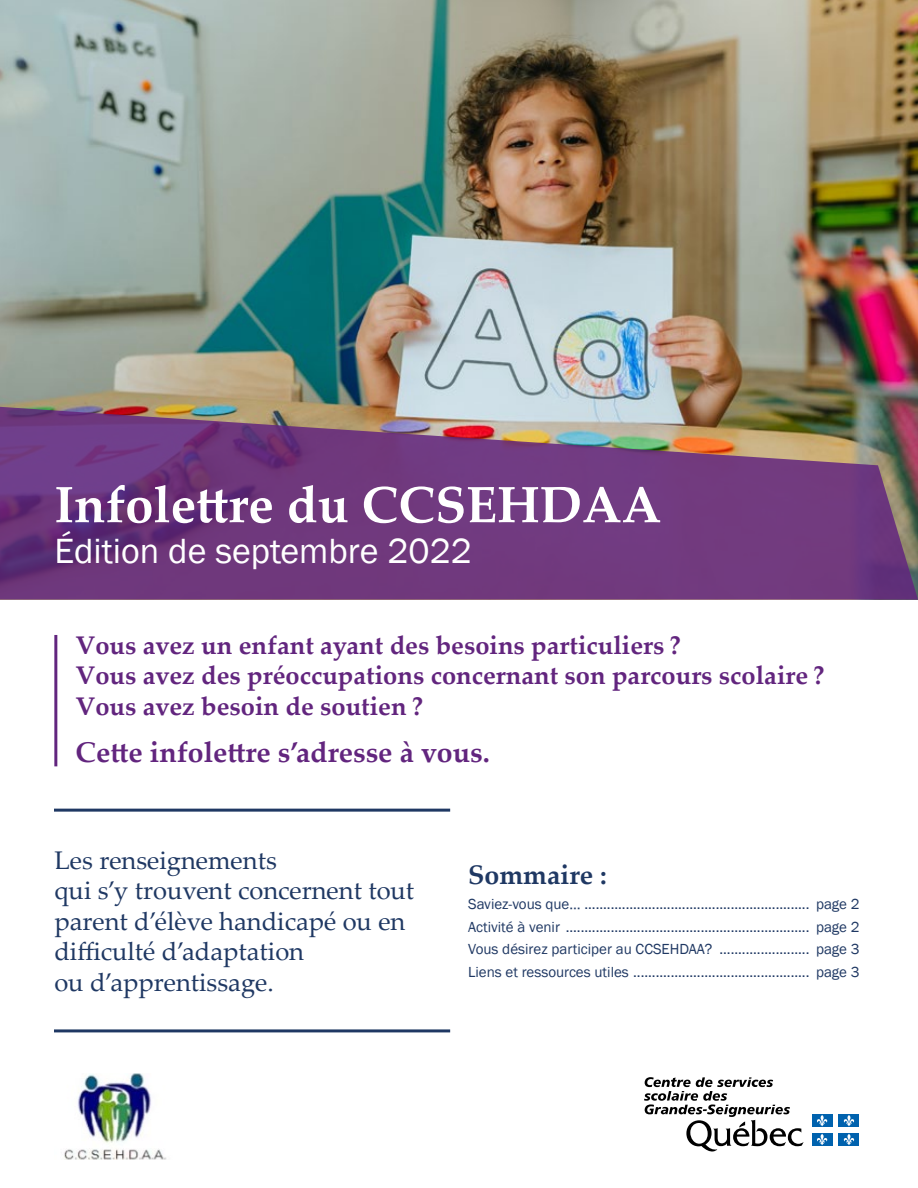
<style>
.page{position:relative;width:918px;height:1188px;background:#fff}
.page>*{position:absolute;margin:0;border:0;box-sizing:border-box;transform-origin:0 0}
.t1{font:700 51px "Palatino Linotype";color:#fff}
.t2{font:36px "Franklin Gothic";color:#fff}
.t3{font:700 28.5px "Palatino Linotype";color:#62257e}
.t4{font:700 26.85px "Palatino Linotype";color:#1f3863}
.t5{font:700 25.5px/30.6px "Palatino Linotype";color:#62257e}
.t6{font:25.5px/30.6px "Palatino Linotype";color:#1f3863}
.t7{font:15px/22.5px "Franklin Gothic";color:#1f3863;text-align:justify}
</style>
<div class="page">
<img style="left:0;top:0;width:918px;height:405px">
<hr style="left:54px;top:809px;width:396px;height:3px;background:#1f3863">
<hr style="left:54px;top:1029px;width:396px;height:3px;background:#1f3863">
<svg style="left:0;top:405px;width:918px;height:195px;background:#77487c"></svg>
<img style="left:64px;top:1073px;width:103px;height:87px">
<hr style="left:54px;top:635px;width:3px;height:131px;background:#62257e">
<svg style="left:644px;top:1077px;width:160px;height:75px"></svg>
<div style="left:812px;top:1114px;width:21px;height:13px;background:#0062ae"></div>
<svg style="left:817px;top:1115px;width:11px;height:11px"></svg>
<div style="left:839px;top:1114px;width:20px;height:13px;background:#0062ae"></div>
<svg style="left:843px;top:1115px;width:12px;height:11px"></svg>
<div style="left:812px;top:1133px;width:21px;height:13px;background:#0062ae"></div>
<svg style="left:817px;top:1134px;width:11px;height:11px"></svg>
<div style="left:839px;top:1133px;width:20px;height:13px;background:#0062ae"></div>
<svg style="left:843px;top:1134px;width:12px;height:11px"></svg>
<h1 class="t1" style="left:54px;top:469px;width:609px">Infolettre du CCSEHDAA</h1>
<h2 class="t2" style="left:54px;top:528px;width:419px">Édition de septembre 2022</h2>
<h3 class="t5" style="left:76px;top:629px;width:750px">Vous avez un enfant ayant des besoins particuliers ?<br>Vous avez des préoccupations concernant son parcours scolaire ?<br>Vous avez besoin de soutien ?</h3>
<h3 class="t3" style="left:76px;top:732px;width:416px">Cette infolettre s’adresse à vous.</h3>
<h3 class="t6" style="left:54px;top:844px;width:361px">Les renseignements<br>qui s’y trouvent concernent tout parent d’élève handicapé ou en difficulté d’adaptation<br>ou d’apprentissage.</h3>
<h3 class="t4" style="left:468px;top:856px;width:140px">Sommaire :</h3>
<p class="t7" style="left:468px;top:893px;width:393px">Saviez-vous que… ............................................................ page 2<br>Activité à venir ................................................................. page 2<br>Vous désirez participer au CCSEHDAA? ........................ page 3<br>Liens et ressources utiles ............................................... page 3</p>
</div>
